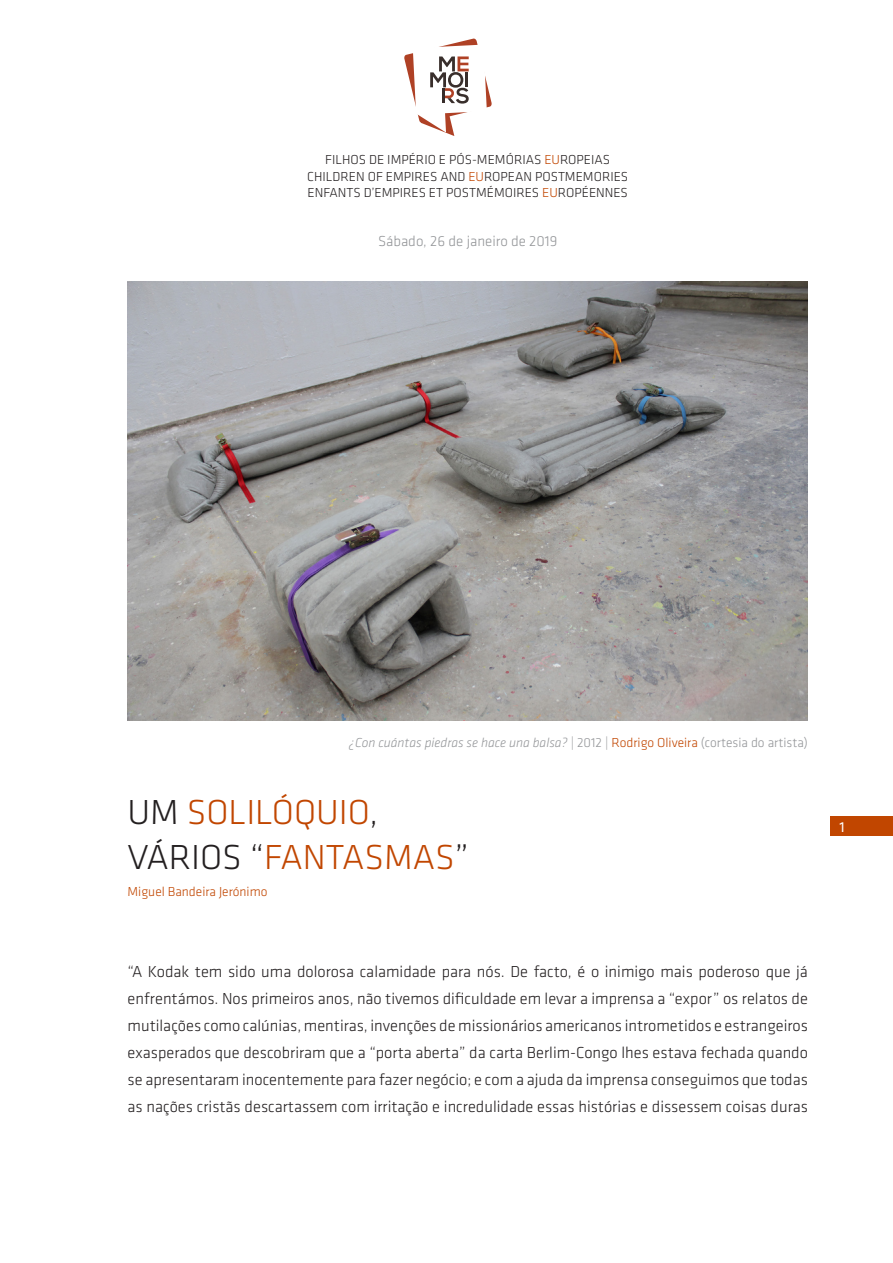
<style>
.page{position:relative;width:893px;height:1263px;background:#fff}
.page>*{position:absolute;margin:0;border:0;box-sizing:border-box;transform-origin:0 0}
.t1{font:300 36px/45px "Klavika";color:#c14600}
.t2{font:300 16.5px/27px "Klavika";color:#231f20;text-align:justify}
.t3{font:300 15px "Klavika";color:#939598}
.t4{font:15px "Klavika";color:#fff}
.t5{font:300 13.5px/16.5px "Klavika";color:#231f20;text-align:center}
.t6{font:italic 300 13.5px "Klavika";color:#939598}
.t7{font:300 13.5px "Klavika";color:#c14600}
.s1{color:#c14600}
.s2{font-style:normal}
.s3{font-style:normal;color:#c14600}
.s4{color:#231f20}
</style>
<div class="page">
<div style="left:830px;top:817px;width:63px;height:19px;background:#c14600"></div>
<svg style="left:404px;top:38px;width:88px;height:98px"></svg>
<hr style="left:442px;top:88px;width:3px;height:15px;background:#382d2a">
<img style="left:128px;top:281px;width:680px;height:440px">
<p class="t5" style="left:307px;top:152px;width:322px">FILHOS DE IMPÉRIO E PÓS-MEMÓRIAS <span class="s1">EU</span>ROPEIAS<br>CHILDREN OF EMPIRES AND <span class="s1">EU</span>ROPEAN POSTMEMORIES<br>ENFANTS D’EMPIRES ET POSTMÉMOIRES <span class="s1">EU</span>ROPÉENNES</p>
<p class="t3" style="left:378px;top:233px;width:181px">Sábado, 26 de janeiro de 2019</p>
<p class="t6" style="left:349px;top:735px;width:460px">¿Con cuántas piedras se hace una balsa? <span class="s2">| 2012 |</span> <span class="s3">Rodrigo Oliveira</span> <span class="s2">(cortesia do artista)</span></p>
<h1 class="t1" style="left:128px;top:790px;width:343px"><span class="s4">UM</span> SOLILÓQUIO<span class="s4">,<br>VÁRIOS “</span>FANTASMAS<span class="s4">”</span></h1>
<p class="t7" style="left:128px;top:884px;width:141px">Miguel Bandeira Jerónimo</p>
<p class="t2" style="left:128px;top:959px;width:682px">“A Kodak tem sido uma dolorosa calamidade para nós. De facto, é o inimigo mais poderoso que já enfrentámos. Nos primeiros anos, não tivemos dificuldade em levar a imprensa a “expor” os relatos de mutilações como calúnias, mentiras, invenções de missionários americanos intrometidos e estrangeiros exasperados que descobriram que a “porta aberta” da carta Berlim-Congo lhes estava fechada quando se apresentaram inocentemente para fazer negócio; e com a ajuda da imprensa conseguimos que todas as nações cristãs descartassem com irritação e incredulidade essas histórias e dissessem coisas duras</p>
<p class="t4" style="left:839px;top:819px;width:7px">1</p>
</div>
